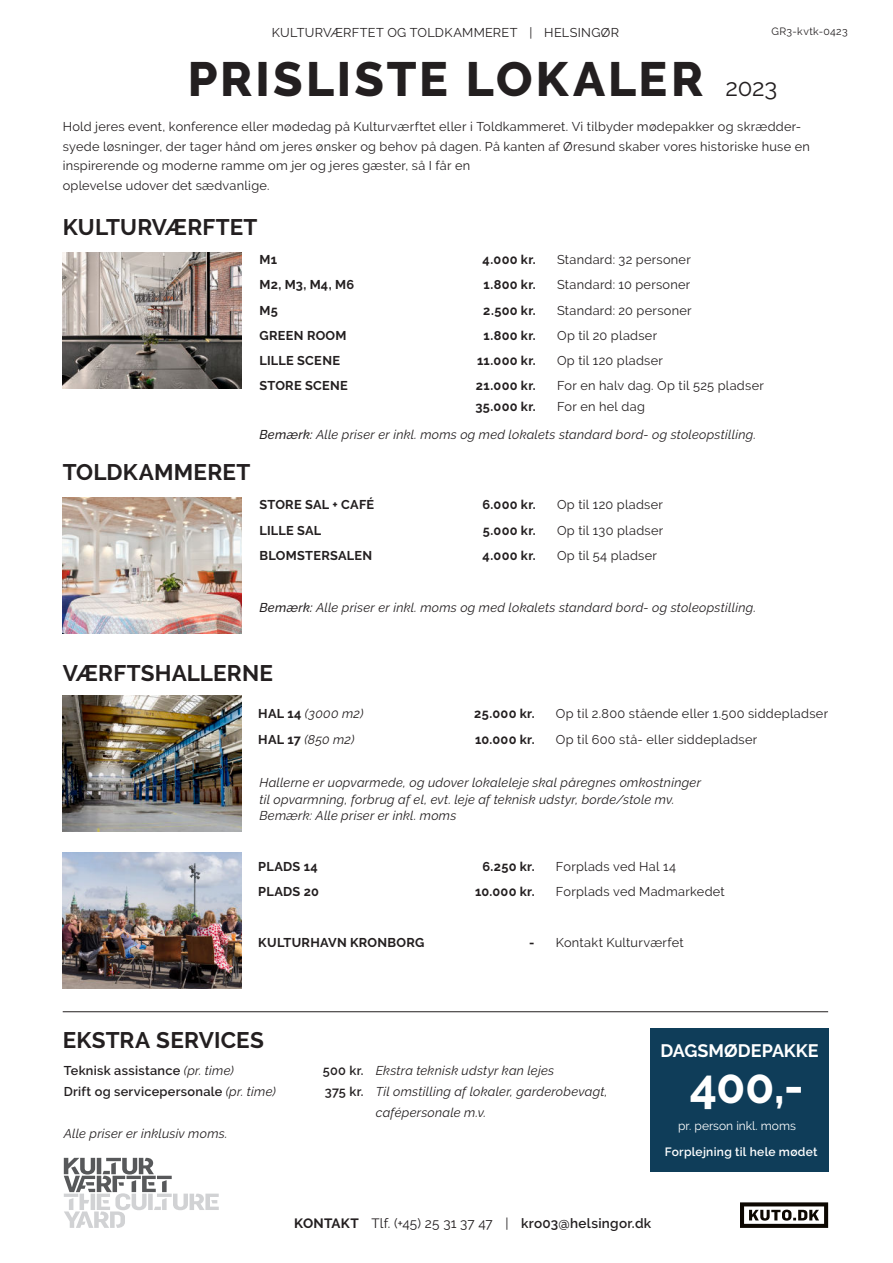
<style>
.page{position:relative;width:893px;height:1263px;background:#fff}
.page>*{position:absolute;margin:0;border:0;box-sizing:border-box;transform-origin:0 0}
.t1{font:800 48px "Raleway";letter-spacing:.065em;color:#231f20}
.t2{font:700 48px "Raleway";color:#fff}
.t3{font:24px "Raleway";color:#231f20}
.t4{font:700 22.5px "Raleway";letter-spacing:.01em;color:#231f20}
.t5{font:700 18px "Raleway";color:#fff}
.t6{font:13.5px "Raleway";letter-spacing:.015em;color:#231f20}
.t7{font:12.75px/19.5px "Raleway";letter-spacing:.02em;color:#231f20}
.t8{font:italic 12.75px/16.5px "Raleway";letter-spacing:.02em;color:#231f20}
.t9{font:700 12.75px "Raleway";letter-spacing:.02em;color:#231f20}
.t10{font:600 12.75px "Raleway";letter-spacing:.025em;color:#231f20}
.t11{font:600 12px "Raleway";letter-spacing:.025em;color:#fff}
.t12{font:12px "Raleway";color:#fff}
.t13{font:10.5px "Raleway";letter-spacing:.03em;color:#231f20}
.s1{font-weight:500}
.s2{font-weight:700;font-style:normal}
.s3{font-weight:700}
.s4{font-weight:400;font-style:italic}
.s5{font-weight:600;font-style:normal}
.s6{font-weight:600}
</style>
<div class="page">
<svg style="left:64px;top:1158px;width:155px;height:70px"></svg>
<svg style="left:740px;top:1202px;width:88px;height:26px"></svg>
<img style="left:63px;top:497px;width:178px;height:136px">
<img style="left:63px;top:696px;width:178px;height:136px">
<img style="left:63px;top:853px;width:178px;height:136px">
<img style="left:63px;top:252px;width:178px;height:136px">
<hr style="left:63px;top:1011px;width:765px;height:1px;background:#231f20">
<div style="left:651px;top:1029px;width:178px;height:143px;background:#0f3d59"></div>
<p class="t7" style="left:272px;top:23px;width:349px">KULTURVÆRFTET OG TOLDKAMMERET | HELSINGØR</p>
<p class="t13" style="left:771px;top:27px;width:78px">GR3-kvtk-0423</p>
<h1 class="t1" style="left:188px;top:52px;width:517px">PRISLISTE LOKALER</h1>
<p class="t7" style="left:63px;top:118px;width:749px">Hold jeres event, konference eller mødedag på Kulturværftet eller i Toldkammeret. Vi tilbyder mødepakker og skrædder&shy;syede løsninger, der tager hånd om jeres ønsker og behov på dagen. På kanten af Øresund skaber vores historiske huse en inspirerende og moderne ramme om jer og jeres gæster, så I får en<br>oplevelse udover det sædvanlige.</p>
<h2 class="t3" style="left:725px;top:78px;width:53px">2023</h2>
<h3 class="t4" style="left:63px;top:215px;width:196px">KULTURVÆRFTET</h3>
<p class="t9" style="left:259px;top:252px;width:19px">M1</p>
<p class="t9" style="left:483px;top:252px;width:55px">4.000 kr.</p>
<p class="t7" style="left:557px;top:250px;width:135px">Standard: 32 personer</p>
<p class="t9" style="left:259px;top:278px;width:96px">M2, M3, M4, M6</p>
<p class="t9" style="left:483px;top:278px;width:54px">1.800 kr.</p>
<p class="t7" style="left:557px;top:275px;width:135px">Standard: 10 personer</p>
<p class="t9" style="left:259px;top:303px;width:20px">M5</p>
<p class="t9" style="left:483px;top:303px;width:54px">2.500 kr.</p>
<p class="t7" style="left:557px;top:300px;width:136px">Standard: 20 personer</p>
<p class="t9" style="left:259px;top:328px;width:89px">GREEN ROOM</p>
<p class="t9" style="left:483px;top:328px;width:54px">1.800 kr.</p>
<p class="t7" style="left:557px;top:327px;width:102px">Op til 20 pladser</p>
<p class="t9" style="left:259px;top:353px;width:82px">LILLE SCENE</p>
<p class="t9" style="left:477px;top:353px;width:60px">11.000 kr.</p>
<p class="t7" style="left:557px;top:351px;width:108px">Op til 120 pladser</p>
<p class="t9" style="left:259px;top:379px;width:90px">STORE SCENE</p>
<p class="t9" style="left:476px;top:379px;width:61px">21.000 kr.</p>
<p class="t7" style="left:557px;top:377px;width:208px">For en halv dag. Op til 525 pladser</p>
<p class="t9" style="left:475px;top:400px;width:62px">35.000 kr.</p>
<p class="t7" style="left:557px;top:398px;width:89px">For en hel dag</p>
<h3 class="t4" style="left:63px;top:460px;width:189px">TOLDKAMMERET</h3>
<p class="t8" style="left:259px;top:427px;width:498px"><span class="s1">Bemærk:</span> Alle priser er inkl. moms og med lokalets standard bord- og stoleopstilling.</p>
<p class="t9" style="left:259px;top:498px;width:116px">STORE SAL + CAFÉ</p>
<p class="t9" style="left:482px;top:498px;width:55px">6.000 kr.</p>
<p class="t7" style="left:557px;top:495px;width:108px">Op til 120 pladser</p>
<p class="t9" style="left:259px;top:523px;width:64px">LILLE SAL</p>
<p class="t9" style="left:483px;top:523px;width:54px">5.000 kr.</p>
<p class="t7" style="left:557px;top:520px;width:108px">Op til 130 pladser</p>
<p class="t9" style="left:259px;top:548px;width:114px">BLOMSTERSALEN</p>
<p class="t9" style="left:483px;top:548px;width:55px">4.000 kr.</p>
<p class="t7" style="left:557px;top:547px;width:101px">Op til 54 pladser</p>
<p class="t8" style="left:259px;top:601px;width:498px"><span class="s1">Bemærk:</span> Alle priser er inkl. moms og med lokalets standard bord- og stoleopstilling.</p>
<h3 class="t4" style="left:63px;top:660px;width:212px">VÆRFTSHALLERNE</h3>
<p class="t8" style="left:258px;top:707px;width:107px"><span class="s2">HAL 14</span> (3000 m2)</p>
<p class="t9" style="left:474px;top:707px;width:62px">25.000 kr.</p>
<p class="t7" style="left:556px;top:704px;width:274px">Op til 2.800 stående eller 1.500 siddepladser</p>
<p class="t8" style="left:258px;top:732px;width:98px"><span class="s2">HAL 17</span> (850 m2)</p>
<p class="t9" style="left:475px;top:732px;width:61px">10.000 kr.</p>
<p class="t7" style="left:556px;top:730px;width:203px">Op til 600 stå- eller siddepladser</p>
<p class="t8" style="left:259px;top:776px;width:443px">Hallerne er uopvarmede, og udover lokaleleje skal påregnes omkostninger til opvarmning, forbrug af el, evt. leje af teknisk udstyr, borde/stole mv.<br>Bemærk: Alle priser er inkl. moms</p>
<p class="t9" style="left:258px;top:859px;width:61px">PLADS 14</p>
<p class="t9" style="left:482px;top:859px;width:54px">6.250 kr.</p>
<p class="t7" style="left:556px;top:856px;width:122px">Forplads ved Hal 14</p>
<p class="t9" style="left:258px;top:884px;width:62px">PLADS 20</p>
<p class="t9" style="left:475px;top:884px;width:61px">10.000 kr.</p>
<p class="t7" style="left:556px;top:883px;width:170px">Forplads ved Madmarkedet</p>
<p class="t9" style="left:258px;top:935px;width:168px">KULTURHAVN KRONBORG</p>
<p class="t7" style="left:529px;top:933px;width:156px"><span class="s3">-</span> Kontakt Kulturværfet</p>
<h3 class="t4" style="left:63px;top:1028px;width:203px">EKSTRA SERVICES</h3>
<p class="t10" style="left:64px;top:1066px;width:172px">Teknisk assistance <span class="s4">(pr. time)</span></p>
<p class="t8" style="left:323px;top:1064px;width:233px"><span class="s5">500 kr.</span> Ekstra teknisk udstyr kan lejes</p>
<p class="t10" style="left:64px;top:1087px;width:214px">Drift og servicepersonale <span class="s4">(pr. time)</span></p>
<p class="t8" style="left:376px;top:1082px;width:233px;line-height:21px;text-indent:-51px"><span class="s5">375 kr.</span> Til omstilling af lokaler, garderobevagt, cafépersonale m.v.</p>
<p class="t8" style="left:64px;top:1127px;width:165px">Alle priser er inklusiv moms.</p>
<h3 class="t5" style="left:660px;top:1040px;width:160px">DAGSMØDEPAKKE</h3>
<h1 class="t2" style="left:690px;top:1059px;width:116px">400,-</h1>
<p class="t11" style="left:665px;top:1147px;width:154px">Forplejning til hele mødet</p>
<p class="t12" style="left:678px;top:1121px;width:119px">pr. person inkl. moms</p>
<p class="t6" style="left:294px;top:1215px;width:359px"><span class="s3">KONTAKT</span> Tlf. (+45) 25 31 37 47 | <span class="s6">kro03@helsingor.dk</span></p>
</div>
